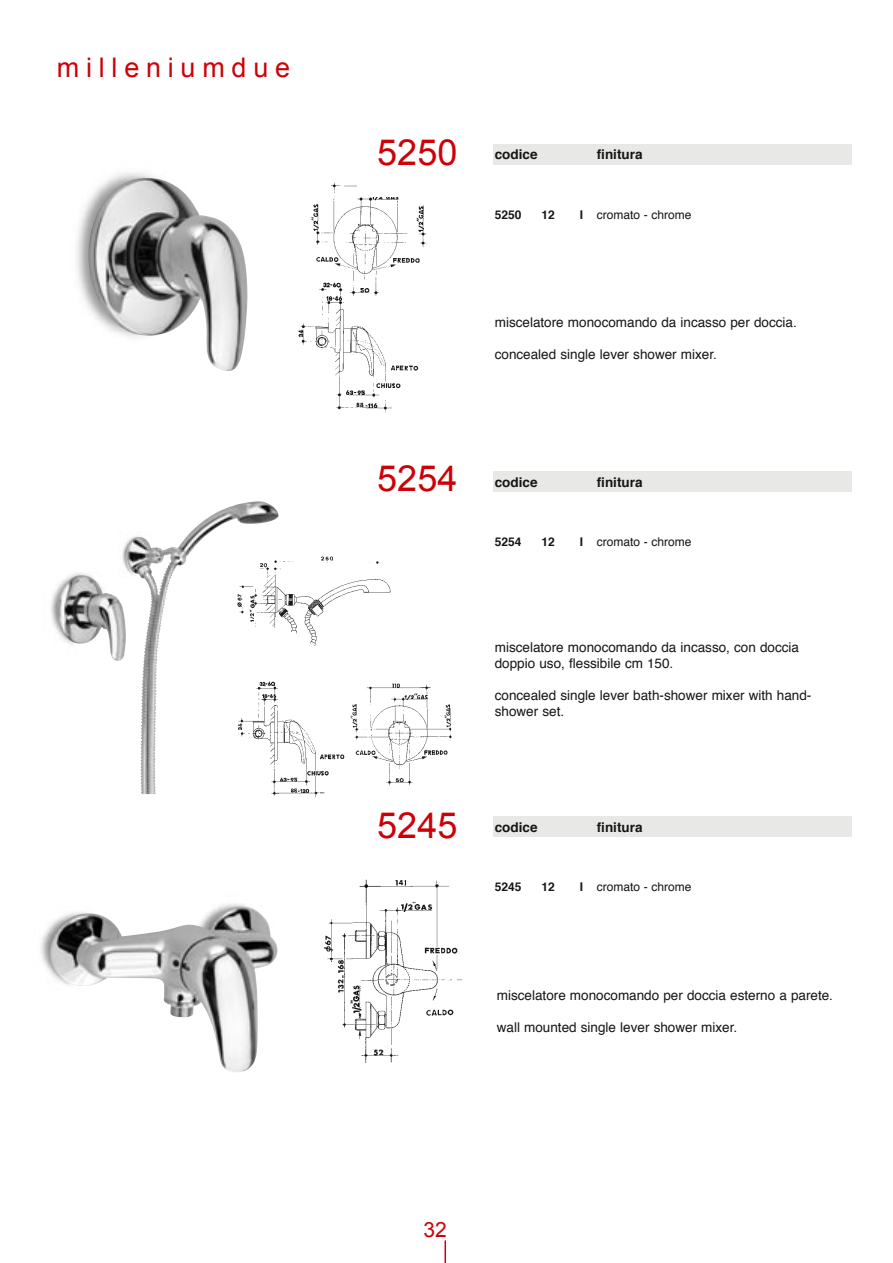
<style>
.page{position:relative;width:893px;height:1263px;background:#fff}
.page>*{position:absolute;margin:0;border:0;box-sizing:border-box;transform-origin:0 0}
.t1{font:36px "Arial";color:#cd0008}
.Normale{font:27px "Arial";letter-spacing:.25em;color:#cd0008}
.Normale-2{font:21px "Arial";color:#cd0008}
.Normale-3{font:13.5px/16.2px "Helvetica";color:#161615}
.Normale-4{font:700 13.5px "Helvetica";color:#161615}
.Normale-5{font:12px "Helvetica";color:#161615}
.Normale-6{font:700 12px "Helvetica";color:#161615}
.s1{font-weight:700}
</style>
<div class="page">
<svg style="left:445px;top:1240px;width:1px;height:23px"></svg>
<img style="left:122px;top:543px;width:4px;height:25px">
<img style="left:51px;top:573px;width:59px;height:72px">
<img style="left:40px;top:928px;width:8px;height:41px">
<img style="left:76px;top:172px;width:79px;height:135px">
<img style="left:298px;top:182px;width:129px;height:231px">
<img style="left:126px;top:502px;width:128px;height:240px">
<img style="left:234px;top:547px;width:218px;height:251px">
<img style="left:324px;top:879px;width:139px;height:184px">
<div style="left:357px;top:138px;width:102px;height:59px;background:#fff"></div>
<div style="left:493px;top:144px;width:359px;height:20px;background:#e8e8e7"></div>
<div style="left:493px;top:471px;width:359px;height:21px;background:#e8e8e7"></div>
<div style="left:493px;top:816px;width:359px;height:21px;background:#e8e8e7"></div>
<img style="left:88px;top:178px;width:160px;height:193px">
<img style="left:48px;top:906px;width:230px;height:166px">
<p class="Normale" style="left:57px;top:53px;width:235px">milleniumdue</p>
<p class="t1" style="left:377px;top:133px;width:82px">5250</p>
<p class="Normale-4" style="left:495px;top:145px;width:44px">codice</p>
<p class="Normale-4" style="left:597px;top:145px;width:47px">finitura</p>
<p class="Normale-6" style="left:495px;top:206px;width:28px">5250</p>
<p class="Normale-6" style="left:541px;top:206px;width:15px">12</p>
<p class="Normale-5" style="left:580px;top:206px;width:113px"><span class="s1">I</span> cromato - chrome</p>
<p class="Normale-3" style="left:495px;top:314px;width:304px">miscelatore monocomando da incasso per doccia.</p>
<p class="Normale-3" style="left:495px;top:347px;width:224px">concealed single lever shower mixer.</p>
<p class="t1" style="left:377px;top:458px;width:82px">5254</p>
<p class="t1" style="left:377px;top:805px;width:82px">5245</p>
<p class="Normale-4" style="left:495px;top:473px;width:44px">codice</p>
<p class="Normale-4" style="left:597px;top:473px;width:47px">finitura</p>
<p class="Normale-6" style="left:495px;top:534px;width:28px">5254</p>
<p class="Normale-6" style="left:541px;top:534px;width:15px">12</p>
<p class="Normale-5" style="left:580px;top:534px;width:113px"><span class="s1">I</span> cromato - chrome</p>
<p class="Normale-3" style="left:495px;top:640px;width:306px">miscelatore monocomando da incasso, con doccia doppio uso, flessibile cm 150.</p>
<p class="Normale-3" style="left:495px;top:688px;width:318px">concealed single lever bath-shower mixer with hand&shy;shower set.</p>
<p class="Normale-4" style="left:495px;top:818px;width:44px">codice</p>
<p class="Normale-4" style="left:597px;top:818px;width:47px">finitura</p>
<p class="Normale-6" style="left:495px;top:878px;width:28px">5245</p>
<p class="Normale-6" style="left:541px;top:878px;width:15px">12</p>
<p class="Normale-5" style="left:580px;top:878px;width:113px"><span class="s1">I</span> cromato - chrome</p>
<p class="Normale-3" style="left:497px;top:988px;width:338px">miscelatore monocomando per doccia esterno a parete.</p>
<p class="Normale-3" style="left:497px;top:1020px;width:242px">wall mounted single lever shower mixer.</p>
<p class="Normale-2" style="left:423px;top:1218px;width:25px">32</p>
</div>
